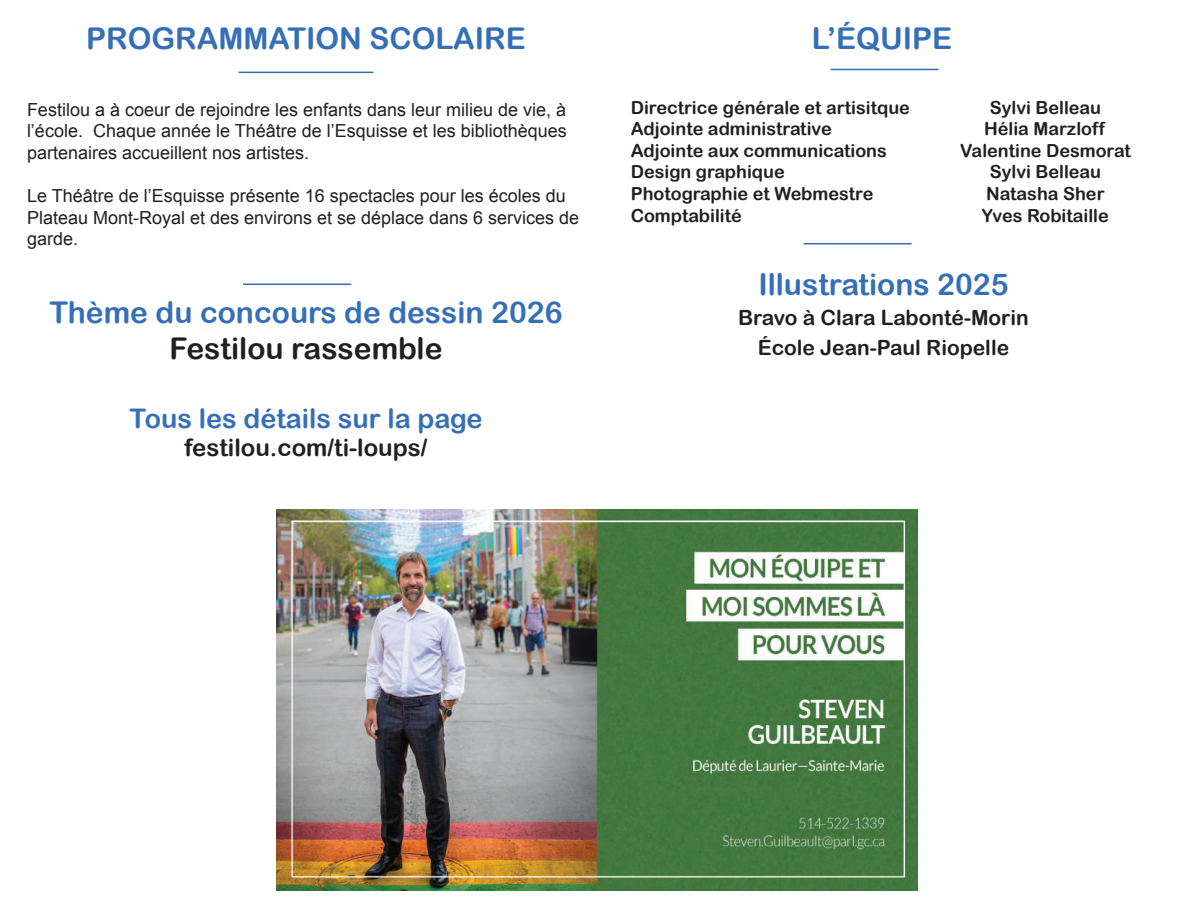
<style>
.page{position:relative;width:1188px;height:918px;background:#fff}
.page>*{position:absolute;margin:0;border:0;box-sizing:border-box;transform-origin:0 0}
.t1{font:30px "Arial Rounded MT Bold";color:#346fb7}
.t2{font:30px "Arial Rounded MT Bold";color:#231f20}
.t3{font:27px "Arial Rounded MT Bold";color:#346fb7}
.t4{font:24px "Arial Rounded MT Bold";color:#231f20}
.t5{font:21px/30px "Arial Rounded MT Bold";color:#231f20;text-align:center}
.t6{font:18px/21.6px "Arial";color:#231f20;text-align:justify}
.t7{font:18px "Arial Rounded MT Bold";color:#231f20}
</style>
<div class="page">
<hr style="left:831px;top:69px;width:108px;height:1px;background:#346fb7">
<hr style="left:804px;top:243px;width:108px;height:1px;background:#346fb7">
<hr style="left:238px;top:72px;width:136px;height:1px;background:#346fb7">
<hr style="left:243px;top:284px;width:108px;height:1px;background:#346fb7">
<img style="left:276px;top:509px;width:642px;height:382px">
<h1 class="t1" style="left:86px;top:20px;width:441px">PROGRAMMATION SCOLAIRE</h1>
<h1 class="t1" style="left:812px;top:20px;width:142px">L’ÉQUIPE</h1>
<p class="t6" style="left:27px;top:99px;width:541px">Festilou a à coeur de rejoindre les enfants dans leur milieu de vie, à l’école. Chaque année le Théâtre de l’Esquisse et les bibliothèques partenaires accueillent nos artistes.</p>
<p class="t6" style="left:27px;top:185px;width:554px;text-align:left">Le Théâtre de l’Esquisse présente 16 spectacles pour les écoles du<br>Plateau Mont-Royal et des environs et se déplace dans 6 services de garde.</p>
<h1 class="t1" style="left:49px;top:295px;width:515px">Thème du concours de dessin 2026</h1>
<h1 class="t2" style="left:169px;top:331px;width:275px">Festilou rassemble</h1>
<h2 class="t3" style="left:130px;top:402px;width:354px">Tous les détails sur la page</h2>
<h3 class="t4" style="left:185px;top:434px;width:244px">festilou.com/ti-loups/</h3>
<p class="t7" style="left:631px;top:97px;width:281px">Directrice générale et artisitque</p>
<p class="t7" style="left:990px;top:97px;width:113px">Sylvi Belleau</p>
<p class="t7" style="left:631px;top:118px;width:203px">Adjointe administrative</p>
<p class="t7" style="left:984px;top:118px;width:122px">Hélia Marzloff</p>
<p class="t7" style="left:631px;top:140px;width:258px">Adjointe aux communications</p>
<p class="t7" style="left:960px;top:140px;width:172px">Valentine Desmorat</p>
<p class="t7" style="left:631px;top:161px;width:155px">Design graphique</p>
<p class="t7" style="left:990px;top:161px;width:113px">Sylvi Belleau</p>
<p class="t7" style="left:631px;top:183px;width:244px">Photographie et Webmestre</p>
<p class="t7" style="left:986px;top:183px;width:120px">Natasha Sher</p>
<p class="t7" style="left:631px;top:205px;width:113px">Comptabilité</p>
<p class="t7" style="left:982px;top:205px;width:128px">Yves Robitaille</p>
<h1 class="t1" style="left:758px;top:266px;width:252px">Illustrations 2025</h1>
<p class="t5" style="left:738px;top:302px;width:292px">Bravo à Clara Labonté-Morin<br>École Jean-Paul Riopelle</p>
</div>
